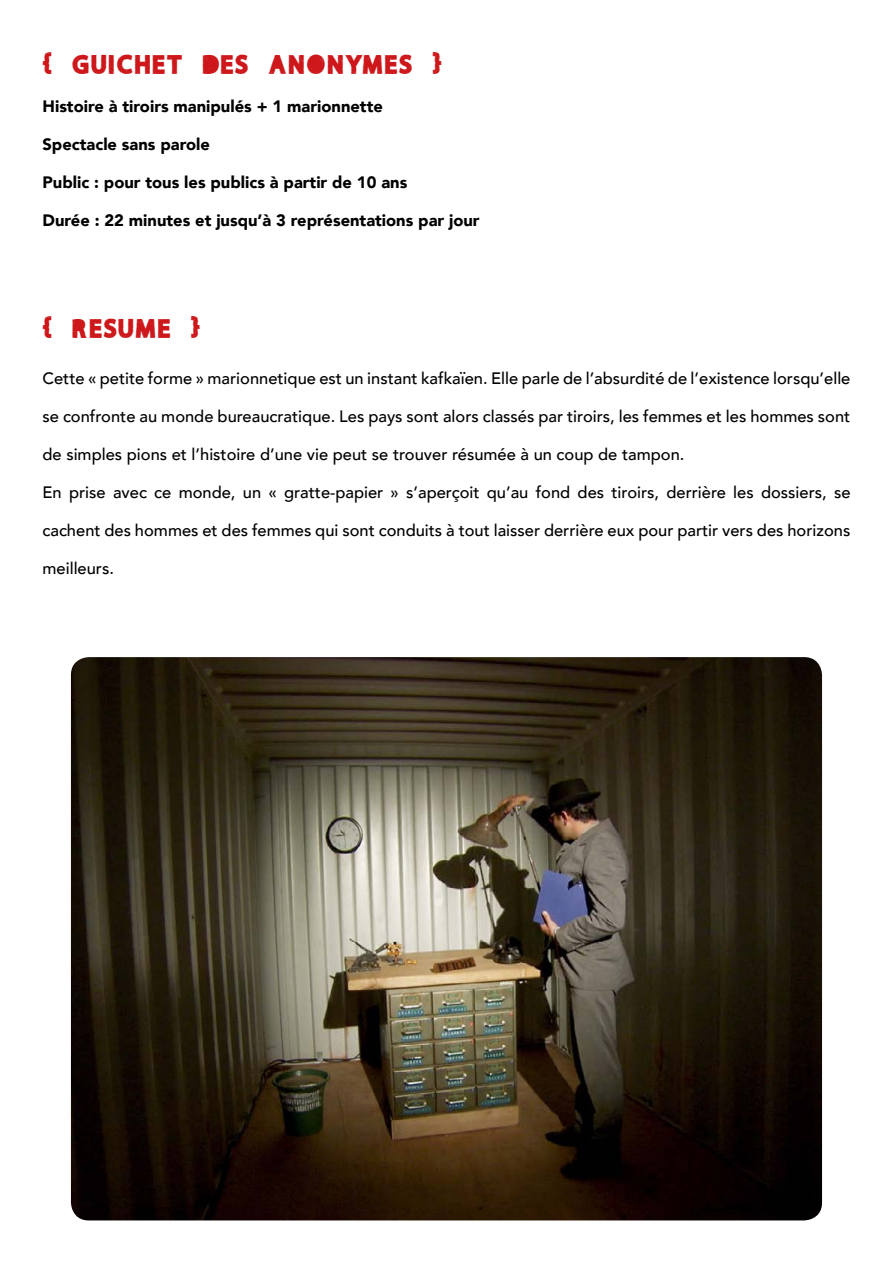
<style>
.page{position:relative;width:893px;height:1263px;background:#fff}
.page>*{position:absolute;margin:0;border:0;box-sizing:border-box;transform-origin:0 0}
.t1{font:45px "More Party";letter-spacing:.04em;color:#cd171a}
.t2{font:500 16.5px "Avenir";color:#000}
.t3{font:900 16.5px "Avenir";color:#000}
</style>
<div class="page">
<img style="left:71px;top:657px;width:751px;height:563px">
<h1 class="t1" style="left:43px;top:42px;width:401px">{ GUICHET DES ANONYMES }</h1>
<p class="t3" style="left:43px;top:92px;width:342px">Histoire à tiroirs manipulés + 1 marionnette</p>
<p class="t3" style="left:43px;top:130px;width:169px">Spectacle sans parole</p>
<p class="t3" style="left:43px;top:168px;width:366px">Public : pour tous les publics à partir de 10 ans</p>
<p class="t3" style="left:43px;top:206px;width:439px">Durée : 22 minutes et jusqu’à 3 représentations par jour</p>
<h1 class="t1" style="left:43px;top:305px;width:159px">{ RESUME }</h1>
<p class="t2" style="left:43px;top:364px;width:809px">Cette « petite forme » marionnetique est un instant kafkaïen. Elle parle de l’absurdité de l’existence lorsqu’elle</p>
<p class="t2" style="left:43px;top:402px;width:809px">se confronte au monde bureaucratique. Les pays sont alors classés par tiroirs, les femmes et les hommes sont</p>
<p class="t2" style="left:43px;top:440px;width:643px">de simples pions et l’histoire d’une vie peut se trouver résumée à un coup de tampon.</p>
<p class="t2" style="left:43px;top:478px;width:809px">En prise avec ce monde, un « gratte-papier » s’aperçoit qu’au fond des tiroirs, derrière les dossiers, se</p>
<p class="t2" style="left:43px;top:516px;width:809px">cachent des hommes et des femmes qui sont conduits à tout laisser derrière eux pour partir vers des horizons</p>
<p class="t2" style="left:43px;top:554px;width:73px">meilleurs.</p>
</div>
